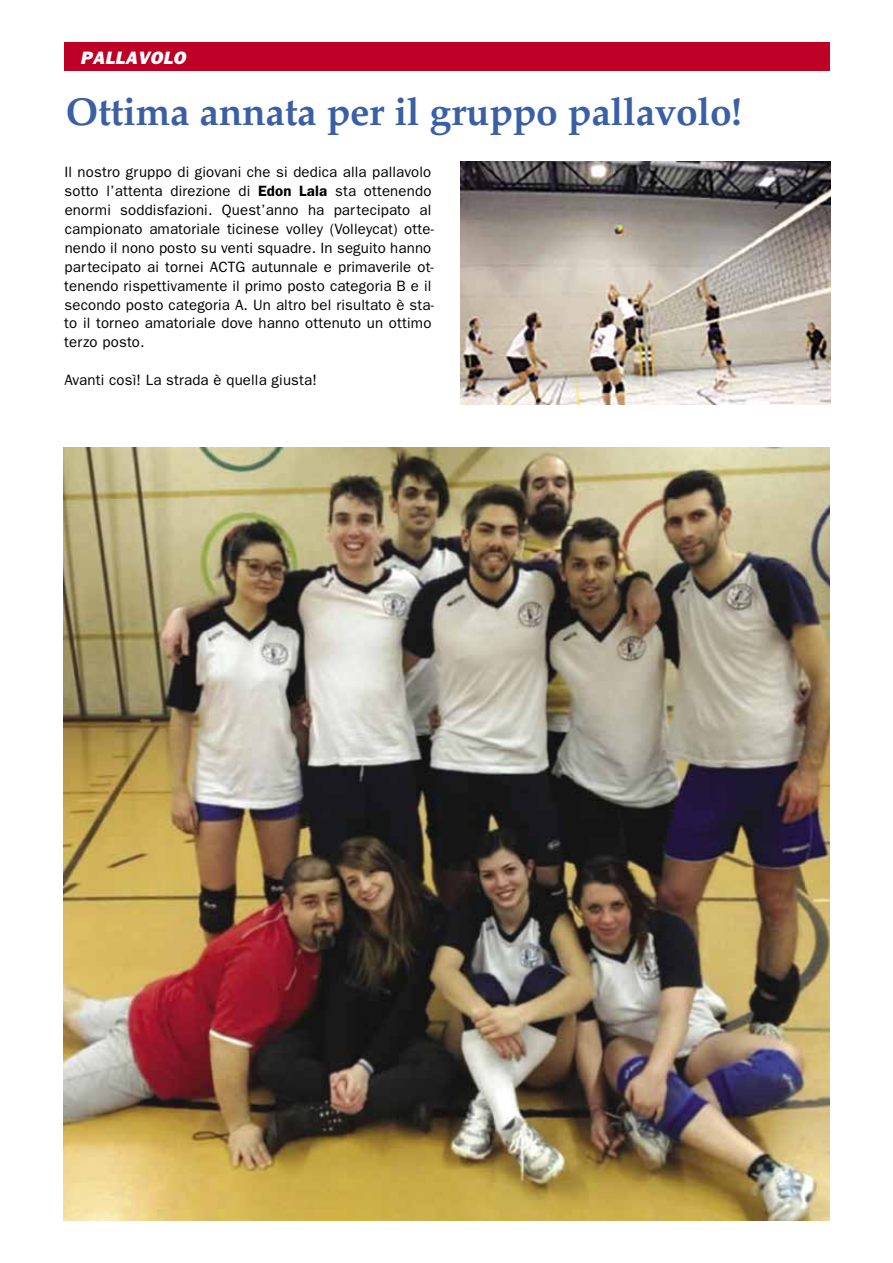
<style>
.page{position:relative;width:893px;height:1263px;background:#fff}
.page>*{position:absolute;margin:0;border:0;box-sizing:border-box;transform-origin:0 0}
.t1{font:700 39px "Palatino";letter-spacing:-.01em;color:#3b5fa4}
.t2{font:italic 800 18px "Franklin Gothic";letter-spacing:.025em;color:#fff}
.t3{font:15px/18.9px "Franklin Gothic";letter-spacing:.01em;color:#000}
.s1{font-weight:600}
</style>
<div class="page">
<div style="left:64px;top:43px;width:766px;height:28px;background:#be0027"></div>
<img style="left:460px;top:161px;width:370px;height:243px">
<img style="left:64px;top:448px;width:766px;height:772px">
<p class="t2" style="left:80px;top:47px;width:107px">PALLAVOLO</p>
<h1 class="t1" style="left:66px;top:89px;width:678px">Ottima annata per il gruppo pallavolo!</h1>
<p class="t3" style="left:64px;top:163px;width:371px">Il nostro gruppo di giovani che si dedica alla pallavolo sotto l’attenta direzione di <span class="s1">Edon Lala</span> sta ottenendo enormi soddisfazioni. Quest’anno ha partecipato al campionato amatoriale ticinese volley (Volleycat) otte&shy;nendo il nono posto su venti squadre. In seguito hanno partecipato ai tornei ACTG autunnale e primaverile ot&shy;tenendo rispettivamente il primo posto categoria B e il secondo posto categoria A. Un altro bel risultato è sta&shy;to il torneo amatoriale dove hanno ottenuto un ottimo terzo posto.</p>
<p class="t3" style="left:64px;top:371px;width:254px">Avanti così! La strada è quella giusta!</p>
</div>
